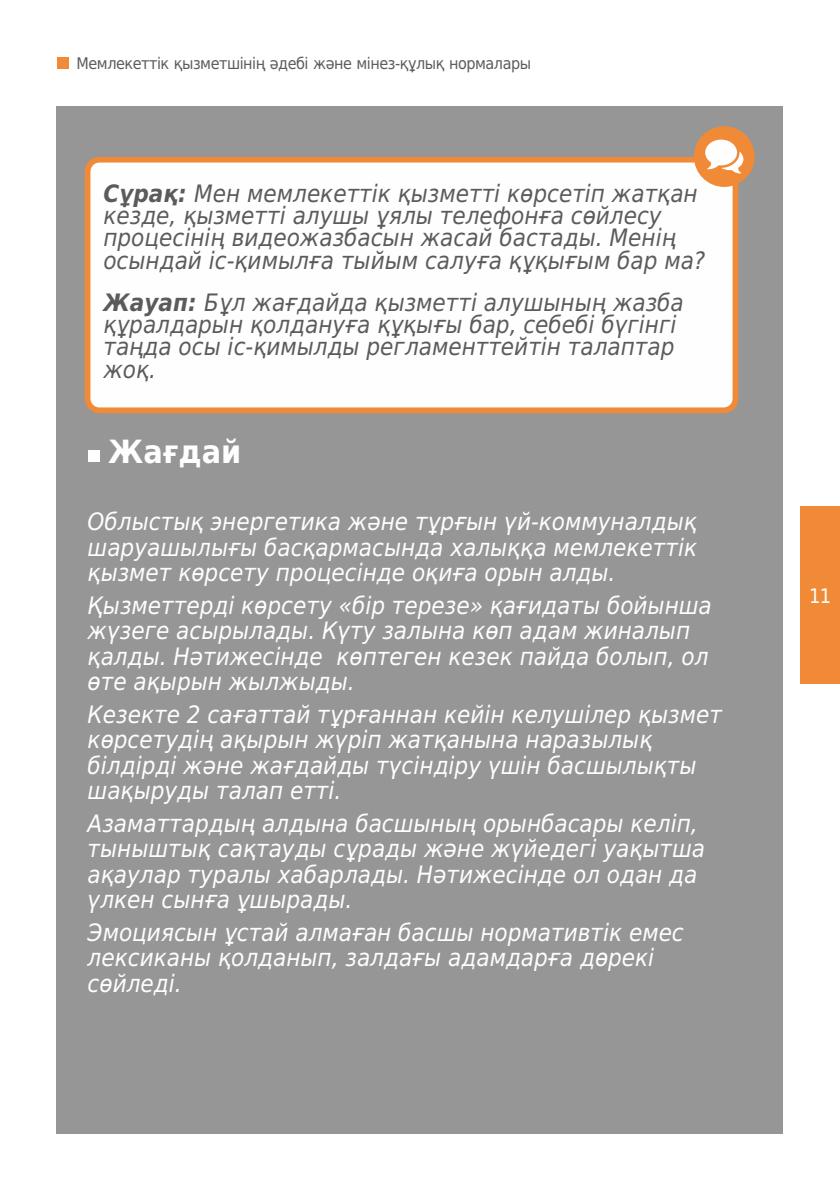
<style>
.page{position:relative;width:840px;height:1191px;background:#fff}
.page>*{position:absolute;margin:0;border:0;box-sizing:border-box;transform-origin:0 0}
.t1{font:700 32px "DejaVu Sans Condensed";color:#fefefe}
.t2{font:italic 24px/25.2px "DejaVu Sans Condensed";color:#fefefe}
.t3{font:italic 24px/22.4px "DejaVu Sans Condensed";color:#5b5b5b}
.t4{font:20px "DejaVu Sans Condensed";color:#fefefe}
.t5{font:16px "DejaVu Sans Condensed";letter-spacing:-.03em;color:#5b5b5b}
.s1{font-weight:700}
</style>
<div class="page">
<div style="left:57px;top:106px;width:725px;height:1028px;background:#969696"></div>
<div style="left:85px;top:157px;width:652px;height:256px;background:#fefefe;border:6px solid #f18a36;border-radius:12px"></div>
<div style="left:693px;top:126px;width:61px;height:61px;background:#f18a36;border-radius:50%"></div>
<svg style="left:705px;top:140px;width:38px;height:33px"></svg>
<div style="left:88px;top:450px;width:11px;height:11px;background:#fefefe"></div>
<div style="left:800px;top:507px;width:39px;height:177px;background:#f18a36"></div>
<div style="left:57px;top:57px;width:12px;height:12px;background:#f18a36"></div>
<p class="t5" style="left:76px;top:56px;width:456px">Мемлекеттік қызметшінің әдебі және мінез-құлық нормалары</p>
<p class="t3" style="left:103px;top:184px;width:603px"><span class="s1">Сұрақ:</span> Мен мемлекеттік қызметті көрсетіп жатқан кезде, қызметті алушы ұялы телефонға сөйлесу процесінің видеожазбасын жасай бастады. Менің осындай іс-қимылға тыйым салуға құқығым бар ма?</p>
<p class="t3" style="left:103px;top:293px;width:581px"><span class="s1">Жауап:</span> Бұл жағдайда қызметті алушының жазба құралдарын қолдануға құқығы бар, себебі бүгінгі таңда осы іс-қимылды регламенттейтін талаптар жоқ.</p>
<h1 class="t1" style="left:108px;top:438px;width:135px">Жағдай</h1>
<p class="t2" style="left:88px;top:511px;width:610px;text-align:justify">Облыстық энергетика және тұрғын үй-коммуналдық шаруашылығы басқармасында халыққа мемлекеттік қызмет көрсету процесінде оқиға орын алды.</p>
<p class="t2" style="left:88px;top:595px;width:625px">Қызметтерді көрсету «бір терезе» қағидаты бойынша жүзеге асырылады. Күту залына көп адам жиналып қалды. Нәтижесінде көптеген кезек пайда болып, ол өте ақырын жылжыды.</p>
<p class="t2" style="left:88px;top:704px;width:635px">Кезекте 2 сағаттай тұрғаннан кейін келушілер қызмет көрсетудің ақырын жүріп жатқанына наразылық білдірді және жағдайды түсіндіру үшін басшылықты шақыруды талап етті.</p>
<p class="t2" style="left:88px;top:813px;width:618px">Азаматтардың алдына басшының орынбасары келіп, тыныштық сақтауды сұрады және жүйедегі уақытша ақаулар туралы хабарлады. Нәтижесінде ол одан да үлкен сынға ұшырады.</p>
<p class="t2" style="left:88px;top:922px;width:597px">Эмоциясын ұстай алмаған басшы нормативтік емес лексиканы қолданып, залдағы адамдарға дөрекі сөйледі.</p>
<p class="t4" style="left:808px;top:587px;width:24px">11</p>
</div>
